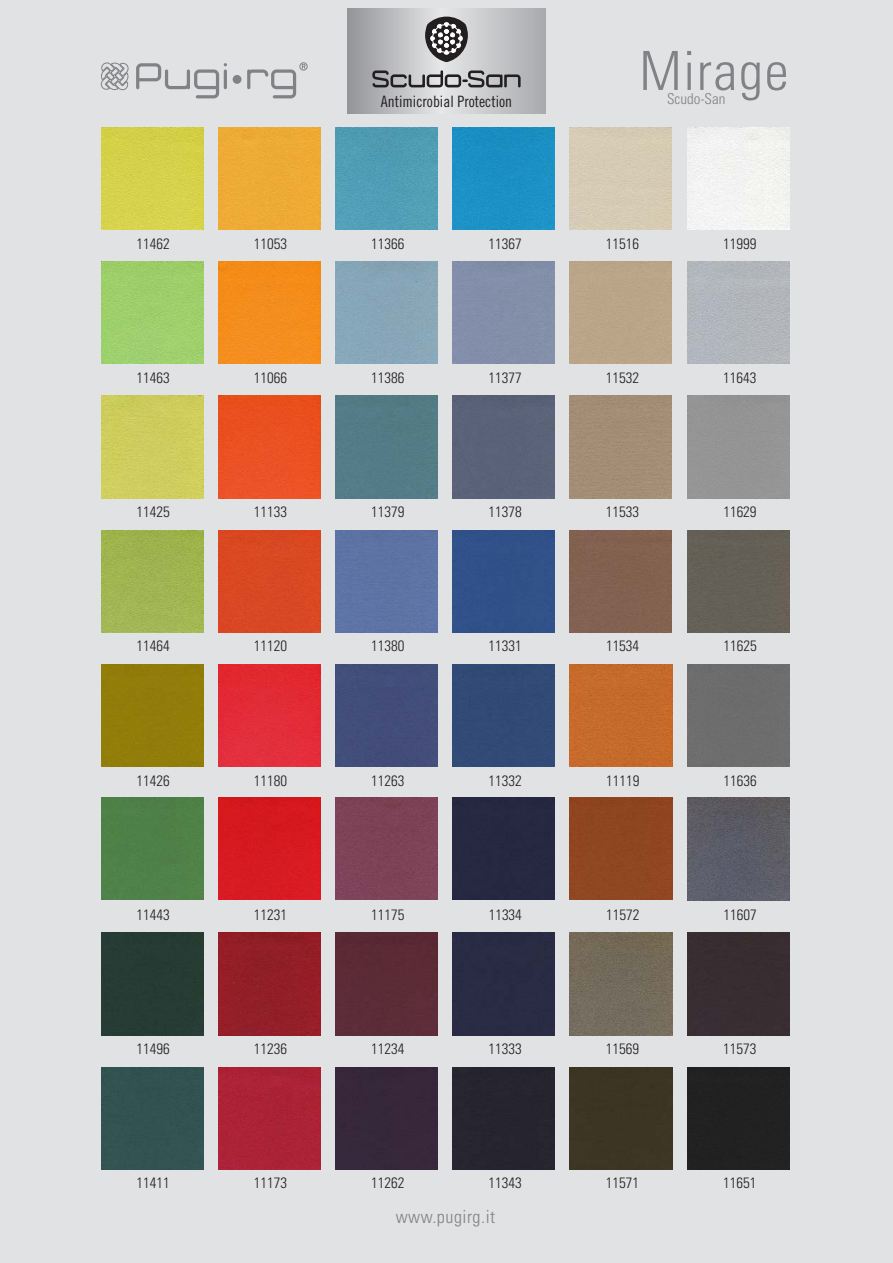
<style>
.page{position:relative;width:893px;height:1263px;background:#e1e2e4}
.page>*{position:absolute;margin:0;border:0;box-sizing:border-box;transform-origin:0 0}
.t1{font:300 condensed 54px "Univers";letter-spacing:.03em;color:#808285}
.t2{font:300 condensed 18px "Univers";letter-spacing:.03em;color:#808285}
.t3{font:15.6px "Trade Gothic Cond Eighteen";color:#231f20}
.t4{font:300 condensed 15px "Univers";color:#231f20}
.t5{font:300 condensed 15px "Univers";color:#808285}
</style>
<div class="page">
<div style="left:300px;top:62px;width:7px;height:8px;border:1px solid #808285;border-radius:50%"></div>
<svg style="left:136px;top:63px;width:91px;height:35px"></svg>
<div style="left:233px;top:75px;width:8px;height:9px;background:#808285;border-radius:50%"></div>
<svg style="left:247px;top:69px;width:49px;height:29px"></svg>
<svg style="left:100px;top:62px;width:29px;height:29px"></svg>
<svg style="left:348px;top:8px;width:197px;height:106px"></svg>
<svg style="left:425px;top:17px;width:43px;height:45px"></svg>
<div style="left:432px;top:24px;width:29px;height:29px;border:1px solid #fff;border-radius:50%"></div>
<svg style="left:372px;top:70px;width:149px;height:17px"></svg>
<div style="left:101px;top:127px;width:102px;height:103px;background:#d5d14b"></div>
<div style="left:218px;top:127px;width:102px;height:103px;background:#eeab35"></div>
<div style="left:335px;top:127px;width:103px;height:103px;background:#509eb5"></div>
<div style="left:452px;top:127px;width:103px;height:103px;background:#1b90c5"></div>
<div style="left:570px;top:127px;width:102px;height:103px;background:#d6cbb5"></div>
<div style="left:687px;top:127px;width:102px;height:103px;background:#f3f3f1"></div>
<img style="left:101px;top:262px;width:102px;height:102px">
<div style="left:218px;top:262px;width:102px;height:102px;background:#f48d1c"></div>
<img style="left:687px;top:262px;width:102px;height:102px">
<div style="left:101px;top:396px;width:102px;height:102px;background:#cfcd5d"></div>
<img style="left:218px;top:396px;width:102px;height:102px">
<div style="left:335px;top:396px;width:103px;height:102px;background:#547c87"></div>
<div style="left:570px;top:396px;width:102px;height:102px;background:#a38d75"></div>
<img style="left:101px;top:530px;width:102px;height:102px">
<div style="left:218px;top:530px;width:102px;height:102px;background:#d94823"></div>
<div style="left:452px;top:530px;width:103px;height:102px;background:#315189"></div>
<div style="left:570px;top:530px;width:102px;height:102px;background:#826150"></div>
<div style="left:687px;top:530px;width:102px;height:102px;background:#646056"></div>
<div style="left:101px;top:664px;width:102px;height:103px;background:#927d0a"></div>
<img style="left:218px;top:664px;width:103px;height:103px">
<div style="left:335px;top:664px;width:103px;height:103px;background:#424d7a"></div>
<div style="left:453px;top:664px;width:102px;height:103px;background:#324a76"></div>
<div style="left:570px;top:664px;width:102px;height:103px;background:#c56a2b"></div>
<div style="left:101px;top:798px;width:102px;height:102px;background:#4f8148"></div>
<div style="left:218px;top:798px;width:103px;height:102px;background:#d61a20"></div>
<div style="left:335px;top:798px;width:103px;height:102px;background:#7e4257"></div>
<div style="left:453px;top:798px;width:102px;height:102px;background:#272942"></div>
<div style="left:570px;top:798px;width:102px;height:102px;background:#8f4620"></div>
<img style="left:687px;top:798px;width:102px;height:102px">
<div style="left:101px;top:933px;width:102px;height:102px;background:#263b34"></div>
<div style="left:218px;top:933px;width:103px;height:102px;background:#931e27"></div>
<div style="left:335px;top:933px;width:103px;height:102px;background:#5b2b36"></div>
<div style="left:453px;top:933px;width:102px;height:102px;background:#2a2c45"></div>
<img style="left:570px;top:933px;width:102px;height:102px">
<div style="left:687px;top:933px;width:102px;height:102px;background:#382d31"></div>
<div style="left:101px;top:1067px;width:102px;height:102px;background:#335352"></div>
<div style="left:218px;top:1067px;width:103px;height:102px;background:#ac2236"></div>
<div style="left:335px;top:1067px;width:103px;height:102px;background:#37273a"></div>
<div style="left:453px;top:1067px;width:102px;height:102px;background:#26242f"></div>
<div style="left:570px;top:1067px;width:102px;height:102px;background:#3c3523"></div>
<div style="left:687px;top:1067px;width:102px;height:102px;background:#212121"></div>
<h1 class="t1" style="left:639px;top:38px;width:151px">Mirage</h1>
<p class="t3" style="left:381px;top:92px;width:133px">Antimicrobial Protection</p>
<p class="t5" style="left:667px;top:89px;width:60px">Scudo-San</p>
<p class="t4" style="left:136px;top:234px;width:35px">11462</p>
<p class="t4" style="left:254px;top:234px;width:35px">11053</p>
<p class="t4" style="left:371px;top:234px;width:35px">11366</p>
<p class="t4" style="left:489px;top:234px;width:35px">11367</p>
<p class="t4" style="left:606px;top:234px;width:35px">11516</p>
<p class="t4" style="left:723px;top:234px;width:35px">11999</p>
<p class="t4" style="left:136px;top:369px;width:35px">11463</p>
<p class="t4" style="left:254px;top:369px;width:35px">11066</p>
<p class="t4" style="left:371px;top:369px;width:35px">11386</p>
<p class="t4" style="left:489px;top:369px;width:35px">11377</p>
<p class="t4" style="left:606px;top:369px;width:35px">11532</p>
<p class="t4" style="left:723px;top:369px;width:35px">11643</p>
<p class="t4" style="left:136px;top:503px;width:35px">11425</p>
<p class="t4" style="left:254px;top:503px;width:35px">11133</p>
<p class="t4" style="left:371px;top:503px;width:35px">11379</p>
<p class="t4" style="left:489px;top:503px;width:35px">11378</p>
<p class="t4" style="left:606px;top:503px;width:35px">11533</p>
<p class="t4" style="left:723px;top:503px;width:35px">11629</p>
<p class="t4" style="left:137px;top:637px;width:35px">11464</p>
<p class="t4" style="left:254px;top:637px;width:35px">11120</p>
<p class="t4" style="left:371px;top:637px;width:35px">11380</p>
<p class="t4" style="left:489px;top:637px;width:35px">11331</p>
<p class="t4" style="left:606px;top:637px;width:35px">11534</p>
<p class="t4" style="left:723px;top:637px;width:35px">11625</p>
<p class="t4" style="left:137px;top:771px;width:35px">11426</p>
<p class="t4" style="left:254px;top:771px;width:35px">11180</p>
<p class="t4" style="left:371px;top:771px;width:35px">11263</p>
<p class="t4" style="left:489px;top:771px;width:35px">11332</p>
<p class="t4" style="left:606px;top:771px;width:35px">11119</p>
<p class="t4" style="left:723px;top:771px;width:35px">11636</p>
<p class="t4" style="left:137px;top:905px;width:35px">11443</p>
<p class="t4" style="left:254px;top:905px;width:35px">11231</p>
<p class="t4" style="left:371px;top:905px;width:35px">11175</p>
<p class="t4" style="left:489px;top:905px;width:35px">11334</p>
<p class="t4" style="left:606px;top:905px;width:35px">11572</p>
<p class="t4" style="left:723px;top:905px;width:35px">11607</p>
<p class="t4" style="left:136px;top:1040px;width:35px">11496</p>
<p class="t4" style="left:254px;top:1040px;width:35px">11236</p>
<p class="t4" style="left:371px;top:1040px;width:35px">11234</p>
<p class="t4" style="left:488px;top:1040px;width:35px">11333</p>
<p class="t4" style="left:606px;top:1040px;width:35px">11569</p>
<p class="t4" style="left:723px;top:1040px;width:35px">11573</p>
<p class="t4" style="left:136px;top:1174px;width:35px">11411</p>
<p class="t4" style="left:254px;top:1174px;width:35px">11173</p>
<p class="t4" style="left:371px;top:1174px;width:35px">11262</p>
<p class="t4" style="left:488px;top:1174px;width:35px">11343</p>
<p class="t4" style="left:606px;top:1174px;width:35px">11571</p>
<p class="t4" style="left:723px;top:1174px;width:35px">11651</p>
<p class="t2" style="left:396px;top:1206px;width:101px">www.pugirg.it</p>
</div>
